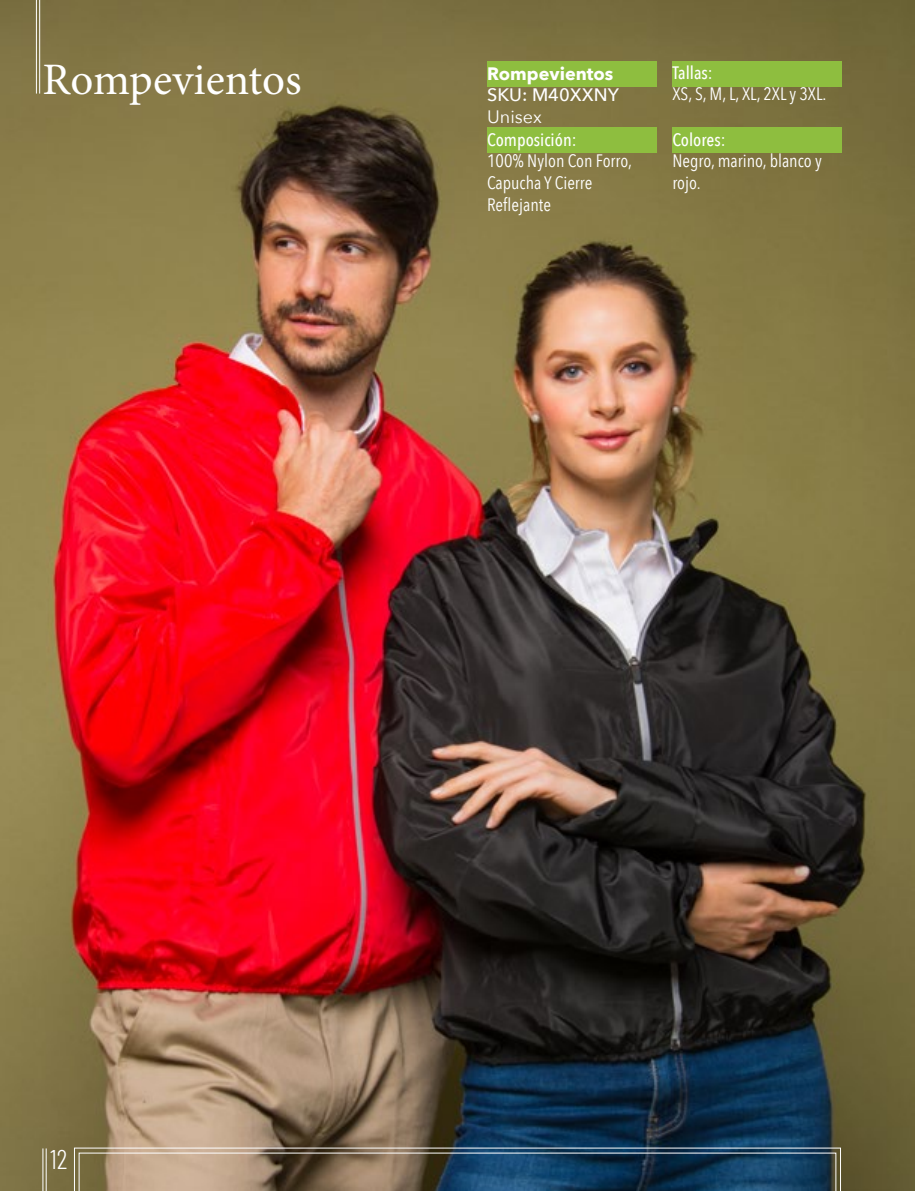
<style>
.page{position:relative;width:915px;height:1191px;background:#fff}
.page>*{position:absolute;margin:0;border:0;box-sizing:border-box;transform-origin:0 0}
.t1{font:45px "Minion Pro";color:#fff}
.t2{font:300 27px "Barlow Condensed";color:#fff}
.t3{font:18px/21.6px "Avenir Next Condensed";color:#fff}
.t4{font:500 18px "Avenir Next Condensed";color:#fff}
.t5{font:700 18px "Avenir Next";color:#fff}
.t6{font:500 18px "Avenir Next";color:#fff}
.t7{font:18px "Avenir Next";color:#fff}
</style>
<div class="page">
<img style="left:0;top:0;width:914px;height:1191px">
<svg style="left:74px;top:1147px;width:766px;height:44px;background:#586266"></svg>
<div style="left:487px;top:61px;width:169px;height:25px;background:#8ebe3f"></div>
<div style="left:487px;top:127px;width:169px;height:26px;background:#8ebe3f"></div>
<div style="left:672px;top:61px;width:169px;height:25px;background:#8ebe3f"></div>
<div style="left:672px;top:127px;width:169px;height:26px;background:#8ebe3f"></div>
<hr style="left:46px;top:1148px;width:1px;height:43px;background:#fff">
<hr style="left:43px;top:1148px;width:1px;height:43px;background:#fff">
<hr style="left:39px;top:0;width:1px;height:94px;background:#fff">
<hr style="left:36px;top:0;width:1px;height:94px;background:#fff">
<h1 class="t1" style="left:43px;top:49px;width:260px">Rompevientos</h1>
<p class="t5" style="left:487px;top:58px;width:128px">Rompevientos</p>
<p class="t6" style="left:487px;top:80px;width:133px">SKU: M40XXNY</p>
<p class="t7" style="left:487px;top:101px;width:56px">Unisex</p>
<p class="t4" style="left:487px;top:129px;width:91px">Composición:</p>
<p class="t3" style="left:487px;top:149px;width:146px">100% Nylon Con Forro,<br>Capucha Y Cierre<br>Reflejante</p>
<p class="t4" style="left:672px;top:62px;width:42px">Tallas:</p>
<p class="t3" style="left:672px;top:82px;width:155px">XS, S, M, L, XL, 2XL y 3XL.</p>
<p class="t4" style="left:672px;top:128px;width:55px">Colores:</p>
<p class="t3" style="left:672px;top:149px;width:151px">Negro, marino, blanco y rojo.</p>
<h2 class="t2" style="left:50px;top:1142px;width:19px">12</h2>
</div>
